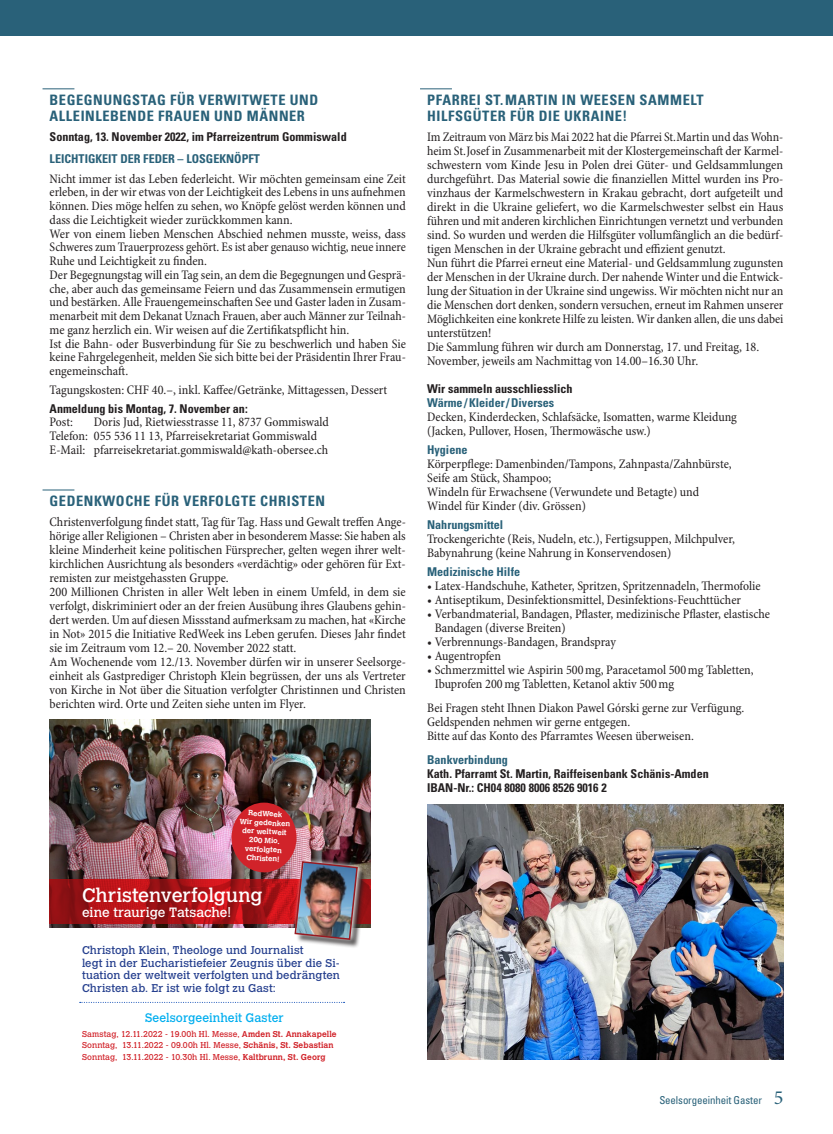
<style>
.page{position:relative;width:833px;height:1134px;background:#fff}
.page>*{position:absolute;margin:0;border:0;box-sizing:border-box;transform-origin:0 0}
.t1{font:19.38px "Calvert";letter-spacing:-.005em;color:#fff}
.t2{font:700 condensed 14.38px/16px "Univers LT Std";letter-spacing:.04em;color:#296179}
.t3{font:13.38px "Calvert";letter-spacing:-.005em;color:#fff}
.t4{font:condensed 13.12px/14px "Minion Pro";color:#231f20}
.t5{font:12.25px "Calvert";color:#00aeef}
.t6{font:700 condensed 12.12px/14px "Univers LT Std";color:#231f20}
.t7{font:700 condensed 12.12px "Univers LT Std";color:#296179}
.t8{font:11.12px/12.6px "Calvert";letter-spacing:.005em;color:#253f8e}
.t9{font:condensed 10.88px "Univers LT Std";letter-spacing:-.01em;color:#296179}
.t10{font:8.38px/11.5px "Calvert";letter-spacing:.01em;color:#d1232a}
.t11{font:700 7.5px/8.9px "Calvert";color:#fff;text-align:center}
.s1{font-weight:700}
.s2{font-family:"Minion Pro";font-stretch:normal;font-size:20px}
</style>
<div class="page">
<div style="left:0;top:0;width:833px;height:35px;background:#296179"></div>
<hr style="left:43px;top:89px;width:31px;height:1px;background:#296179">
<hr style="left:43px;top:490px;width:31px;height:1px;background:#296179">
<hr style="left:420px;top:89px;width:32px;height:1px;background:#296179">
<img style="left:50px;top:719px;width:320px;height:208px">
<svg style="left:50px;top:879px;width:320px;height:44px;background:#ab1216"></svg>
<svg style="left:80px;top:1002px;width:264px;height:1px"></svg>
<div style="left:296px;top:862px;width:71px;height:87px;background:#231f20;opacity:.75"></div>
<img style="left:289px;top:856px;width:74px;height:89px">
<div style="left:231px;top:803px;width:65px;height:69px;background:#d1232a;border-radius:50%"></div>
<img style="left:427px;top:804px;width:356px;height:255px">
<p class="t2" style="left:50px;top:92px;width:270px">BEGEGNUNGSTAG FÜR VERWITWETE UND<br>ALLEINLEBENDE FRAUEN UND MÄNNER</p>
<p class="t6" style="left:50px;top:130px;width:299px">Sonntag, 13. November 2022, im Pfarreizentrum Gommiswald</p>
<p class="t7" style="left:50px;top:151px;width:212px">LEICHTIGKEIT DER FEDER – LOSGEKNÖPFT</p>
<p class="t4" style="left:50px;top:172px;width:358px">Nicht immer ist das Leben federleicht. Wir möchten gemeinsam eine Zeit erleben, in der wir etwas von der Leichtigkeit des Lebens in uns aufnehmen können. Dies möge helfen zu sehen, wo Knöpfe gelöst werden können und dass die Leichtigkeit wieder zurückkommen kann.<br>Wer von einem lieben Menschen Abschied nehmen musste, weiss, dass Schweres zum Trauerprozess gehört. Es ist aber genauso wichtig, neue innere Ruhe und Leichtigkeit zu finden.<br>Der Begegnungstag will ein Tag sein, an dem die Begegnungen und Gesprä&shy;che, aber auch das gemeinsame Feiern und das Zusammensein ermutigen und bestärken. Alle Frauengemeinschaften See und Gaster laden in Zusam&shy;menarbeit mit dem Dekanat Uznach Frauen, aber auch Männer zur Teilnah&shy;me ganz herzlich ein. Wir weisen auf die Zertifikatspflicht hin.<br>Ist die Bahn- oder Busverbindung für Sie zu beschwerlich und haben Sie keine Fahrgelegenheit, melden Sie sich bitte bei der Präsidentin Ihrer Frau&shy;engemeinschaft.</p>
<p class="t4" style="left:50px;top:383px;width:339px">Tagungskosten: CHF 40.–, inkl. Kaffee/Getränke, Mittagessen, Dessert</p>
<p class="t6" style="left:50px;top:401px;width:200px">Anmeldung bis Montag, 7. November an:</p>
<p class="t4" style="left:50px;top:416px;width:25px">Post:</p>
<p class="t4" style="left:50px;top:416px;width:281px;text-indent:44px">Doris Jud, Rietwiesstrasse 11, 8737 Gommiswald<br>Telefon: 055 536 11 13, Pfarreisekretariat Gommiswald<br>E-Mail: pfarreisekretariat.gommiswald@kath-obersee.ch</p>
<p class="t2" style="left:50px;top:493px;width:277px">GEDENKWOCHE FÜR VERFOLGTE CHRISTEN</p>
<p class="t4" style="left:50px;top:515px;width:358px">Christenverfolgung findet statt, Tag für Tag. Hass und Gewalt treffen Ange&shy;hörige aller Religionen – Christen aber in besonderem Masse: Sie haben als kleine Minderheit keine politischen Fürsprecher, gelten wegen ihrer welt&shy;kirchlichen Ausrichtung als besonders «verdächtig» oder gehören für Ext&shy;remisten zur meistgehassten Gruppe.<br>200 Millionen Christen in aller Welt leben in einem Umfeld, in dem sie verfolgt, diskriminiert oder an der freien Ausübung ihres Glaubens gehin&shy;dert werden. Um auf diesen Missstand aufmerksam zu machen, hat «Kirche in Not» 2015 die Initiative RedWeek ins Leben gerufen. Dieses Jahr findet sie im Zeitraum vom 12.– 20. November 2022 statt.<br>Am Wochenende vom 12./13. November dürfen wir in unserer Seelsorge&shy;einheit als Gastprediger Christoph Klein begrüssen, der uns als Vertreter von Kirche in Not über die Situation verfolgter Christinnen und Christen berichten wird. Orte und Zeiten siehe unten im Flyer.</p>
<p class="t11" style="left:240px;top:808px;width:52px;rotate:3deg">RedWeek<br>Wir gedenken der weltweit<br>200 Mio. verfolgten<br>Christen!</p>
<h1 class="t1" style="left:82px;top:884px;width:182px">Christenverfolgung</h1>
<p class="t3" style="left:82px;top:904px;width:150px">eine traurige Tatsache!</p>
<p class="t8" style="left:82px;top:944px;width:259px">Christoph Klein, Theologe und Journalist<br>legt in der Eucharistiefeier Zeugnis über die Si&shy;tuation der weltweit verfolgten und bedrängten Christen ab. Er ist wie folgt zu Gast:</p>
<p class="t5" style="left:145px;top:1011px;width:140px">Seelsorgeeinheit Gaster</p>
<p class="t10" style="left:82px;top:1028px;width:256px">Samstag, 12.11.2022 - 19.00h Hl. Messe, <span class="s1">Amden St. Annakapelle<br></span>Sonntag, 13.11.2022 - 09.00h Hl. Messe, <span class="s1">Schänis, St. Sebastian<br></span>Sonntag, 13.11.2022 - 10.30h Hl. Messe, <span class="s1">Kaltbrunn, St. Georg</span></p>
<p class="t2" style="left:427px;top:92px;width:278px">PFARREI ST.MARTIN IN WEESEN SAMMELT<br>HILFSGÜTER FÜR DIE UKRAINE!</p>
<p class="t4" style="left:427px;top:130px;width:358px">Im Zeitraum von März bis Mai 2022 hat die Pfarrei St.Martin und das Wohn&shy;heim St.Josef in Zusammenarbeit mit der Klostergemeinschaft der Karmel&shy;schwestern vom Kinde Jesu in Polen drei Güter- und Geldsammlungen durchgeführt. Das Material sowie die finanziellen Mittel wurden ins Pro&shy;vinzhaus der Karmelschwestern in Krakau gebracht, dort aufgeteilt und direkt in die Ukraine geliefert, wo die Karmelschwester selbst ein Haus führen und mit anderen kirchlichen Einrichtungen vernetzt und verbunden sind. So wurden und werden die Hilfsgüter vollumfänglich an die bedürf&shy;tigen Menschen in der Ukraine gebracht und effizient genutzt.<br>Nun führt die Pfarrei erneut eine Material- und Geldsammlung zugunsten der Menschen in der Ukraine durch. Der nahende Winter und die Entwick&shy;lung der Situation in der Ukraine sind ungewiss. Wir möchten nicht nur an die Menschen dort denken, sondern versuchen, erneut im Rahmen unserer Möglichkeiten eine konkrete Hilfe zu leisten. Wir danken allen, die uns dabei unterstützen!<br>Die Sammlung führen wir durch am Donnerstag, 17. und Freitag, 18.<br>November, jeweils am Nachmittag von 14.00–16.30 Uhr.</p>
<p class="t6" style="left:427px;top:382px;width:147px">Wir sammeln ausschliesslich</p>
<p class="t7" style="left:427px;top:395px;width:129px">Wärme/Kleider/Diverses</p>
<p class="t4" style="left:427px;top:410px;width:311px">Decken, Kinderdecken, Schlafsäcke, Isomatten, warme Kleidung (Jacken, Pullover, Hosen, Thermowäsche usw.)</p>
<p class="t7" style="left:427px;top:442px;width:42px">Hygiene</p>
<p class="t4" style="left:427px;top:457px;width:306px">Körperpflege: Damenbinden/Tampons, Zahnpasta/Zahnbürste, Seife am Stück, Shampoo;<br>Windeln für Erwachsene (Verwundete und Betagte) und Windel für Kinder (div. Grössen)</p>
<p class="t7" style="left:427px;top:517px;width:78px">Nahrungsmittel</p>
<p class="t4" style="left:427px;top:532px;width:309px">Trockengerichte (Reis, Nudeln, etc.), Fertigsuppen, Milchpulver,<br>Babynahrung (keine Nahrung in Konservendosen)</p>
<p class="t7" style="left:427px;top:564px;width:94px">Medizinische Hilfe</p>
<p class="t4" style="left:427px;top:579px;width:335px">• Latex-Handschuhe, Katheter, Spritzen, Spritzennadeln, Thermofolie</p>
<p class="t4" style="left:427px;top:593px;width:315px">• Antiseptikum, Desinfektionsmittel, Desinfektions-Feuchttücher</p>
<p class="t4" style="left:435px;top:607px;width:337px;text-indent:-8px">• Verbandmaterial, Bandagen, Pflaster, medizinische Pflaster, elastische<br>Bandagen (diverse Breiten)</p>
<p class="t4" style="left:427px;top:635px;width:190px">• Verbrennungs-Bandagen, Brandspray</p>
<p class="t4" style="left:427px;top:649px;width:75px">• Augentropfen</p>
<p class="t4" style="left:435px;top:663px;width:320px;text-indent:-8px">• Schmerzmittel wie Aspirin 500mg, Paracetamol 500mg Tabletten,<br>Ibuprofen 200mg Tabletten, Ketanol aktiv 500mg</p>
<p class="t4" style="left:427px;top:701px;width:319px">Bei Fragen steht Ihnen Diakon Pawel Górski gerne zur Verfügung.<br>Geldspenden nehmen wir gerne entgegen.<br>Bitte auf das Konto des Pfarramtes Weesen überweisen.</p>
<p class="t7" style="left:427px;top:752px;width:82px">Bankverbindung</p>
<p class="t6" style="left:427px;top:767px;width:283px">Kath. Pfarramt St. Martin, Raiffeisenbank Schänis-Amden<br>IBAN-Nr.: CH04 8080 8006 8526 9016 2</p>
<p class="t9" style="left:659px;top:1094px;width:125px">Seelsorgeeinheit Gaster <span class="s2">5</span></p>
</div>
